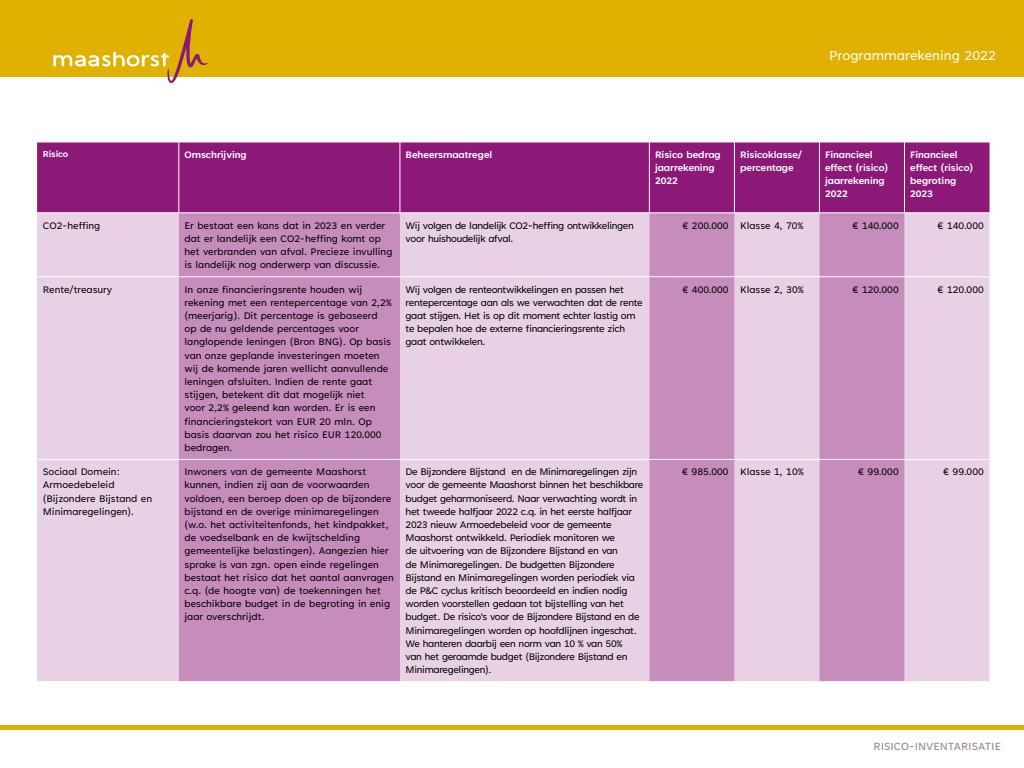
<style>
.page{position:relative;width:1024px;height:768px;background:#fff}
.page>*{position:absolute;margin:0;border:0;box-sizing:border-box;transform-origin:0 0}
.t1{font:15px "Tenorite";color:#fff}
.t2{font:12px "Tenorite";color:#948177}
.t3{font:11px/13.2px "Tenorite";letter-spacing:-.015em;color:#000}
.t4{font:700 10.9px/13.1px "Tenorite";color:#fff}
.t5{font:700 9.9px "Tenorite";color:#fff}
</style>
<div class="page">
<hr style="left:0;top:726px;width:1024px;height:4px;background:#e0b100">
<div style="left:0;top:0;width:1024px;height:77px;background:#e0b100"></div>
<svg style="left:53px;top:19px;width:155px;height:64px"></svg>
<div style="left:37px;top:143px;width:953px;height:70px;background:#8c1978"></div>
<div style="left:37px;top:214px;width:953px;height:467px;background:#e8d1e4"></div>
<svg style="left:179px;top:214px;width:726px;height:467px;background:#d5abce"></svg>
<hr style="left:37px;top:276px;width:142px;height:1px;background:#fff">
<hr style="left:37px;top:459px;width:142px;height:1px;background:#fff">
<hr style="left:179px;top:276px;width:221px;height:1px;background:#fff">
<hr style="left:179px;top:459px;width:221px;height:1px;background:#fff">
<hr style="left:400px;top:276px;width:249px;height:1px;background:#fff">
<hr style="left:400px;top:459px;width:249px;height:1px;background:#fff">
<hr style="left:649px;top:276px;width:85px;height:1px;background:#fff">
<hr style="left:734px;top:276px;width:85px;height:1px;background:#fff">
<hr style="left:649px;top:459px;width:85px;height:1px;background:#fff">
<hr style="left:734px;top:459px;width:85px;height:1px;background:#fff">
<hr style="left:819px;top:276px;width:86px;height:1px;background:#fff">
<hr style="left:819px;top:459px;width:86px;height:1px;background:#fff">
<hr style="left:905px;top:276px;width:85px;height:1px;background:#fff">
<hr style="left:905px;top:459px;width:85px;height:1px;background:#fff">
<hr style="left:179px;top:142px;width:1px;height:71px;background:#fff">
<hr style="left:400px;top:142px;width:1px;height:71px;background:#fff">
<hr style="left:649px;top:142px;width:1px;height:71px;background:#fff">
<hr style="left:734px;top:142px;width:1px;height:71px;background:#fff">
<hr style="left:819px;top:142px;width:1px;height:71px;background:#fff">
<hr style="left:904px;top:142px;width:1px;height:71px;background:#fff">
<h1 class="t1" style="left:829px;top:48px;width:168px">Programmarekening 2022</h1>
<p class="t5" style="left:43px;top:149px;width:27px">Risico</p>
<p class="t4" style="left:185px;top:148px;width:64px">Omschrijving</p>
<p class="t4" style="left:406px;top:148px;width:88px">Beheersmaatregel</p>
<p class="t4" style="left:655px;top:148px;width:67px">Risico bedrag jaarrekening<br>2022</p>
<p class="t4" style="left:740px;top:148px;width:63px">Risicoklasse/ percentage</p>
<p class="t4" style="left:825px;top:148px;width:65px">Financieel effect (risico) jaarrekening<br>2022</p>
<p class="t4" style="left:910px;top:148px;width:65px">Financieel effect (risico) begroting<br>2023</p>
<p class="t3" style="left:43px;top:219px;width:59px">CO2-heffing</p>
<p class="t3" style="left:185px;top:219px;width:209px">Er bestaat een kans dat in 2023 en verder dat er landelijk een CO2-heffing komt op het verbranden van afval. Precieze invulling is landelijk nog onderwerp van discussie.</p>
<p class="t3" style="left:406px;top:219px;width:230px">Wij volgen de landelijk CO2-heffing ontwikkelingen voor huishoudelijk afval.</p>
<p class="t3" style="left:682px;top:219px;width:123px">€ 200.000 Klasse 4, 70%</p>
<p class="t3" style="left:852px;top:219px;width:48px">€ 140.000</p>
<p class="t3" style="left:937px;top:219px;width:48px">€ 140.000</p>
<p class="t3" style="left:43px;top:283px;width:71px">Rente/treasury</p>
<p class="t3" style="left:185px;top:283px;width:209px">In onze financieringsrente houden wij rekening met een rentepercentage van 2,2% (meerjarig). Dit percentage is gebaseerd op de nu geldende percentages voor langlopende leningen (Bron BNG). Op basis van onze geplande investeringen moeten wij de komende jaren wellicht aanvullende leningen afsluiten. Indien de rente gaat stijgen, betekent dit dat mogelijk niet<br>voor 2,2% geleend kan worden. Er is een financieringstekort van EUR 20 mln. Op basis daarvan zou het risico EUR 120.000 bedragen.</p>
<p class="t3" style="left:406px;top:283px;width:239px">Wij volgen de renteontwikkelingen en passen het rentepercentage aan als we verwachten dat de rente gaat stijgen. Het is op dit moment echter lastig om te bepalen hoe de externe financieringsrente zich gaat ontwikkelen.</p>
<p class="t3" style="left:682px;top:283px;width:123px">€ 400.000 Klasse 2, 30%</p>
<p class="t3" style="left:852px;top:283px;width:48px">€ 120.000</p>
<p class="t3" style="left:937px;top:283px;width:48px">€ 120.000</p>
<p class="t3" style="left:43px;top:466px;width:111px">Sociaal Domein:<br>Armoedebeleid (Bijzondere Bijstand en<br>Minimaregelingen).</p>
<p class="t3" style="left:185px;top:466px;width:211px">Inwoners van de gemeente Maashorst kunnen, indien zij aan de voorwaarden voldoen, een beroep doen op de bijzondere bijstand en de overige minimaregelingen (w.o. het activiteitenfonds, het kindpakket, de voedselbank en de kwijtschelding gemeentelijke belastingen). Aangezien hier sprake is van zgn. open einde regelingen bestaat het risico dat het aantal aanvragen c.q. (de hoogte van) de toekenningen het beschikbare budget in de begroting in enig jaar overschrijdt.</p>
<p class="t3" style="left:406px;top:466px;width:239px">De Bijzondere Bijstand en de Minimaregelingen zijn voor de gemeente Maashorst binnen het beschikbare budget geharmoniseerd. Naar verwachting wordt in het tweede halfjaar 2022 c.q. in het eerste halfjaar 2023 nieuw Armoedebeleid voor de gemeente Maashorst ontwikkeld. Periodiek monitoren we<br>de uitvoering van de Bijzondere Bijstand en van<br>de Minimaregelingen. De budgetten Bijzondere Bijstand en Minimaregelingen worden periodiek via de P&amp;C cyclus kritisch beoordeeld en indien nodig worden voorstellen gedaan tot bijstelling van het budget. De risico's voor de Bijzondere Bijstand en de Minimaregelingen worden op hoofdlijnen ingeschat.<br>We hanteren daarbij een norm van 10 % van 50%<br>van het geraamde budget (Bijzondere Bijstand en Minimaregelingen).</p>
<p class="t3" style="left:682px;top:466px;width:123px">€ 985.000 Klasse 1, 10%</p>
<p class="t3" style="left:858px;top:466px;width:43px">€ 99.000</p>
<p class="t3" style="left:943px;top:466px;width:43px">€ 99.000</p>
<p class="t2" style="left:874px;top:740px;width:129px">RISICO-INVENTARISATIE</p>
</div>
